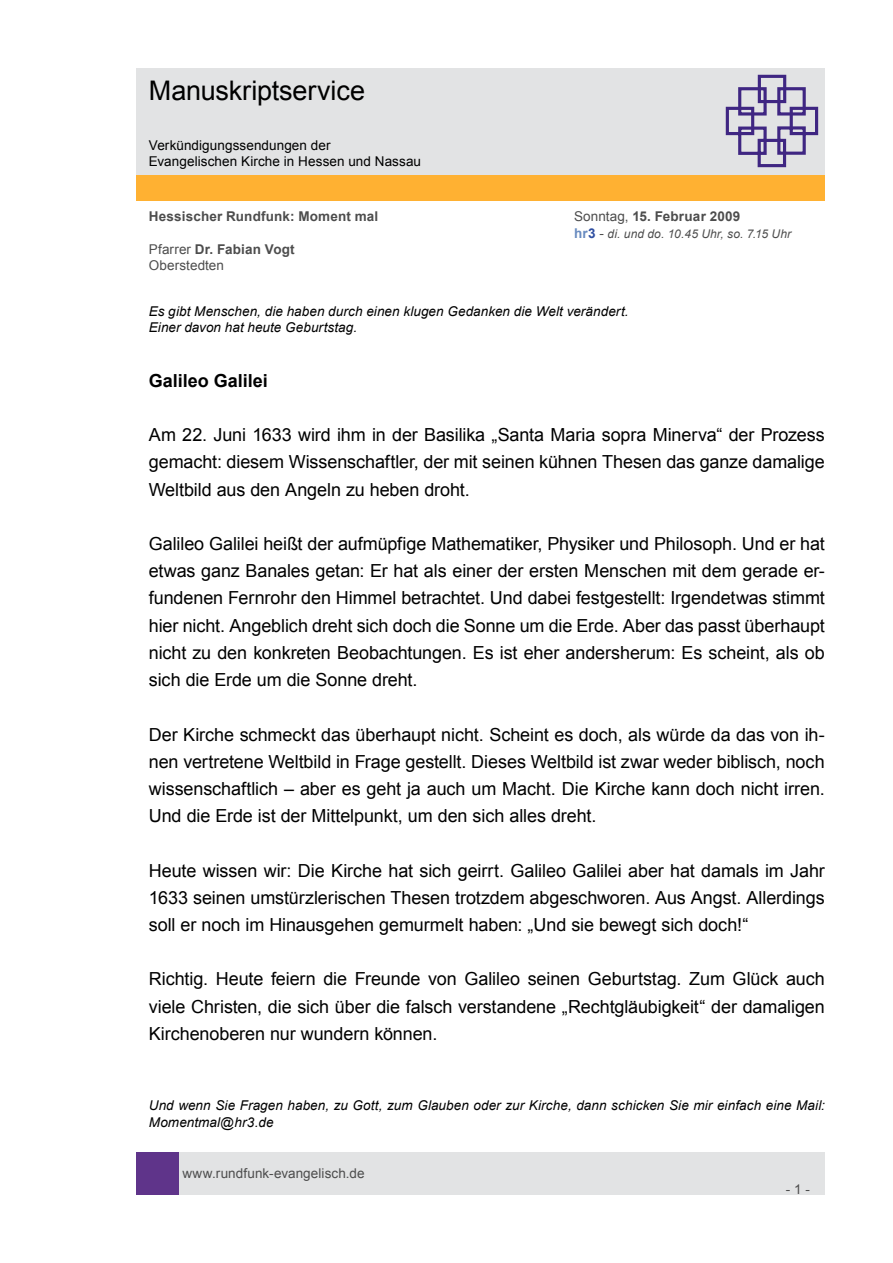
<style>
.page{position:relative;width:893px;height:1263px;background:#fff}
.page>*{position:absolute;margin:0;border:0;box-sizing:border-box;transform-origin:0 0}
.t1{font:27px "Arial";letter-spacing:-.005em;color:#000}
.t2{font:18px/27.2px "Arial";letter-spacing:-.005em;color:#000;text-align:justify}
.t3{font:700 18px "Arial";color:#000}
.t4{font:italic 13.5px/16.2px "Arial";letter-spacing:.005em;color:#000}
.t5{font:13.5px/16.2px "Arial";letter-spacing:.005em;color:#4d4d4d}
.t6{font:13.5px/16.2px "Arial";letter-spacing:.005em;color:#000}
.t7{font:700 13.5px "Arial";letter-spacing:.015em;color:#4d4d4d}
.t8{font:italic 12px "Arial";letter-spacing:.01em;color:#4d4d4d}
.s1{font-weight:400}
.s2{font-weight:700;font-style:normal;font-size:13.5px;color:#688bc0}
.s3{font-weight:700;font-style:normal;font-size:13.5px;color:#2f4fa1}
.s4{font-style:normal;font-size:13.5px}
.s5{font-weight:700}
</style>
<div class="page">
<div style="left:179px;top:1152px;width:646px;height:43px;background:#e2e3e4"></div>
<div style="left:136px;top:1152px;width:43px;height:43px;background:#5f348a"></div>
<div style="left:136px;top:175px;width:689px;height:26px;background:#ffb132"></div>
<div style="left:136px;top:68px;width:689px;height:106px;background:#e2e3e4"></div>
<svg style="left:725px;top:74px;width:94px;height:94px"></svg>
<h1 class="t1" style="left:149px;top:73px;width:218px">Manuskriptservice</h1>
<p class="t6" style="left:149px;top:137px;width:274px">Verkündigungssendungen der<br>Evangelischen Kirche in Hessen und Nassau</p>
<p class="t7" style="left:149px;top:208px;width:231px">Hessischer Rundfunk: Moment mal</p>
<p class="t7" style="left:574px;top:208px;width:168px"><span class="s1">Sonntag,</span> 15. Februar 2009</p>
<p class="t8" style="left:574px;top:226px;width:219px"><span class="s2">hr</span><span class="s3">3</span> <span class="s4">-</span> di. und do. 10.45 Uhr, so. 7.15 Uhr</p>
<p class="t5" style="left:149px;top:241px;width:147px">Pfarrer <span class="s5">Dr. Fabian Vogt<br></span>Oberstedten</p>
<p class="t4" style="left:149px;top:303px;width:481px">Es gibt Menschen, die haben durch einen klugen Gedanken die Welt verändert.<br>Einer davon hat heute Geburtstag.</p>
<p class="t3" style="left:149px;top:368px;width:120px">Galileo Galilei</p>
<p class="t2" style="left:149px;top:421px;width:678px">Am 22. Juni 1633 wird ihm in der Basilika „Santa Maria sopra Minerva“ der Prozess gemacht: diesem Wissenschaftler, der mit seinen kühnen Thesen das ganze damalige Weltbild aus den Angeln zu heben droht.</p>
<p class="t2" style="left:149px;top:530px;width:678px">Galileo Galilei heißt der aufmüpfige Mathematiker, Physiker und Philosoph. Und er hat etwas ganz Banales getan: Er hat als einer der ersten Menschen mit dem gerade er&shy;fundenen Fernrohr den Himmel betrachtet. Und dabei festgestellt: Irgendetwas stimmt hier nicht. Angeblich dreht sich doch die Sonne um die Erde. Aber das passt überhaupt nicht zu den konkreten Beobachtungen. Es ist eher andersherum: Es scheint, als ob sich die Erde um die Sonne dreht.</p>
<p class="t2" style="left:149px;top:721px;width:678px">Der Kirche schmeckt das überhaupt nicht. Scheint es doch, als würde da das von ih&shy;nen vertretene Weltbild in Frage gestellt. Dieses Weltbild ist zwar weder biblisch, noch wissenschaftlich – aber es geht ja auch um Macht. Die Kirche kann doch nicht irren.<br>Und die Erde ist der Mittelpunkt, um den sich alles dreht.</p>
<p class="t2" style="left:149px;top:857px;width:678px">Heute wissen wir: Die Kirche hat sich geirrt. Galileo Galilei aber hat damals im Jahr 1633 seinen umstürzlerischen Thesen trotzdem abgeschworen. Aus Angst. Allerdings soll er noch im Hinausgehen gemurmelt haben: „Und sie bewegt sich doch!“</p>
<p class="t2" style="left:149px;top:966px;width:678px">Richtig. Heute feiern die Freunde von Galileo seinen Geburtstag. Zum Glück auch viele Christen, die sich über die falsch verstandene „Rechtgläubigkeit“ der damaligen Kirchenoberen nur wundern können.</p>
<p class="t4" style="left:149px;top:1098px;width:677px">Und wenn Sie Fragen haben, zu Gott, zum Glauben oder zur Kirche, dann schicken Sie mir einfach eine Mail:<br>Momentmal@hr3.de</p>
<p class="t5" style="left:182px;top:1165px;width:184px">www.rundfunk-evangelisch.de</p>
<p class="t5" style="left:786px;top:1181px;width:26px">- 1 -</p>
</div>
